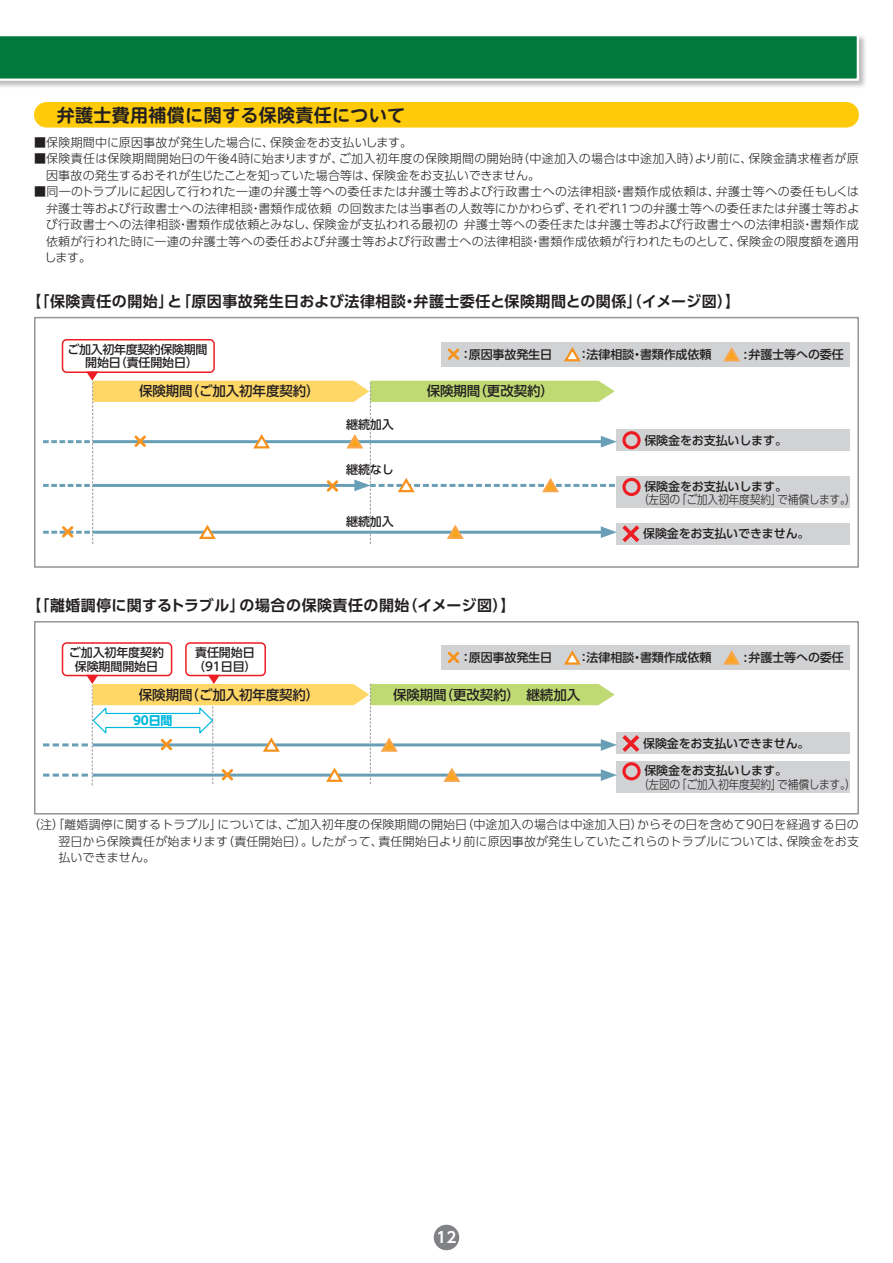
<style>
.page{position:relative;width:893px;height:1263px;background:#fff}
.page>*{position:absolute;margin:0;border:0;box-sizing:border-box;transform-origin:0 0}
.t1{font:700 18px "UD Shin M Go Pro De";letter-spacing:.02em;color:#231f20}
.t2{font:700 15px "UD Shin Go Pro De";letter-spacing:.03em;color:#231f20}
.t3{font:700 15px "UD Shin Go Pro De";color:#fff}
.t4{font:500 13.5px "UD Shin Go Pro";letter-spacing:-.01em;color:#231f20}
.t5{font:300 12px/16.5px "UD Shin Go Pro";letter-spacing:.01em;color:#231f20;text-align:justify}
.t6{font:500 12px/13.5px "UD Shin Go Pro";letter-spacing:-.01em;color:#231f20;text-align:center}
.t7{font:300 12px "UD Shin Go Pro";letter-spacing:-.02em;color:#231f20;scale:.9 1}
.t8{font:500 12px "UD Shin Go Pro";letter-spacing:-.03em;color:#231f20}
.t9{font:700 12px "UD Shin Go Pro";color:#00b8de}
</style>
<div class="page">
<div style="left:434px;top:1225px;width:25px;height:25px;background:#808285;border-radius:50%"></div>
<div style="left:34px;top:102px;width:825px;height:26px;background:#feca0a;border-radius:13px"></div>
<div style="left:34px;top:621px;width:825px;height:193px;border:2px solid #939598"></div>
<div style="left:442px;top:645px;width:408px;height:24px;background:#d1d2d4"></div>
<svg style="left:448px;top:652px;width:11px;height:11px"></svg>
<svg style="left:564px;top:650px;width:17px;height:15px"></svg>
<svg style="left:723px;top:650px;width:17px;height:15px"></svg>
<div style="left:616px;top:733px;width:234px;height:21px;background:#d1d2d4"></div>
<div style="left:62px;top:642px;width:110px;height:34px;border:2px solid #ee1d23;border-radius:4px"></div>
<div style="left:185px;top:642px;width:81px;height:34px;border:2px solid #ee1d23;border-radius:4px"></div>
<div style="left:616px;top:761px;width:234px;height:32px;background:#d1d2d4"></div>
<div style="left:622px;top:762px;width:19px;height:18px;border:3px solid #ee1d23;border-radius:50%"></div>
<svg style="left:43px;top:675px;width:596px;height:110px"></svg>
<div style="left:34px;top:317px;width:825px;height:251px;border:2px solid #939598"></div>
<div style="left:442px;top:342px;width:408px;height:24px;background:#d1d2d4"></div>
<svg style="left:448px;top:348px;width:11px;height:12px"></svg>
<svg style="left:564px;top:347px;width:17px;height:15px"></svg>
<svg style="left:723px;top:347px;width:17px;height:15px"></svg>
<div style="left:62px;top:339px;width:153px;height:34px;border:2px solid #ee1d23;border-radius:4px"></div>
<div style="left:616px;top:476px;width:234px;height:32px;background:#d1d2d4"></div>
<div style="left:622px;top:478px;width:19px;height:18px;border:3px solid #ee1d23;border-radius:50%"></div>
<div style="left:616px;top:430px;width:234px;height:21px;background:#d1d2d4"></div>
<div style="left:622px;top:431px;width:19px;height:18px;border:3px solid #ee1d23;border-radius:50%"></div>
<div style="left:616px;top:523px;width:234px;height:21px;background:#d1d2d4"></div>
<svg style="left:43px;top:371px;width:596px;height:173px"></svg>
<div style="left:0;top:34px;width:868px;height:55px;background:#231f20;opacity:.3"></div>
<svg style="left:0;top:34px;width:860px;height:48px;background:#1c8653"></svg>
<h1 class="t1" style="left:57px;top:100px;width:350px">弁護士費用補償に関する保険責任について</h1>
<p class="t5" style="left:34px;top:133px;width:380px">■保険期間中に原因事故が発生した場合に、保険金をお支払いします。</p>
<p class="t5" style="left:46px;top:150px;width:814px;text-indent:-12px">■保険責任は保険期間開始日の午後４時に始まりますが、ご加入初年度の保険期間の開始時（中途加入の場合は中途加入時）より前に、保険金請求権者が原因事故の発生するおそれが生じたことを知っていた場合等は、保険金をお支払いできません。</p>
<p class="t5" style="left:45px;top:183px;width:816px;text-indent:-11px">■同一のトラブルに起因して行われた一連の弁護士等への委任または弁護士等および行政書士への法律相談・書類作成依頼は、弁護士等への委任もしくは弁護士等および行政書士への法律相談・書類作成依頼 の回数または当事者の人数等にかかわらず、それぞれ１つの弁護士等への委任または弁護士等および行政書士への法律相談・書類作成依頼とみなし、保険金が支払われる最初の 弁護士等への委任または弁護士等および行政書士への法律相談・書類作成依頼が行われた時に一連の弁護士等への委任および弁護士等および行政書士への法律相談・書類作成依頼が行われたものとして、保険金の限度額を適用します。</p>
<p class="t2" style="left:27px;top:289px;width:715px">【「保険責任の開始」と「原因事故発生日および法律相談・弁護士委任と保険期間との関係」（イメージ図）】</p>
<p class="t8" style="left:67px;top:339px;width:142px">ご加入初年度契約保険期間</p>
<p class="t6" style="left:460px;top:347px;width:265px">：原因事故発生日　 ：法律相談・書類作成依頼　</p>
<p class="t6" style="left:744px;top:347px;width:101px">:弁護士等への委任</p>
<p class="t6" style="left:85px;top:356px;width:114px">開始日（責任開始日）</p>
<p class="t4" style="left:139px;top:380px;width:182px">保険期間（ご加入初年度契約）</p>
<p class="t4" style="left:427px;top:380px;width:129px">保険期間（更改契約）</p>
<p class="t6" style="left:346px;top:418px;width:49px">継続加入</p>
<p class="t6" style="left:346px;top:462px;width:49px">継続なし</p>
<p class="t6" style="left:346px;top:514px;width:49px">継続加入</p>
<p class="t2" style="left:27px;top:593px;width:491px">【「離婚調停に関するトラブル」の場合の保険責任の開始（イメージ図）】</p>
<p class="t6" style="left:644px;top:433px;width:144px">保険金をお支払いします。</p>
<p class="t6" style="left:644px;top:479px;width:144px">保険金をお支払いします。</p>
<p class="t7" style="left:622px;top:490px;width:261px">　　（左図の「ご加入初年度契約」で補償します。）</p>
<p class="t6" style="left:643px;top:527px;width:168px">保険金をお支払いできません。</p>
<p class="t6" style="left:69px;top:645px;width:97px">ご加入初年度契約保険期間開始日</p>
<p class="t6" style="left:193px;top:645px;width:65px;text-align:left">責任開始日（91日目）</p>
<p class="t4" style="left:139px;top:684px;width:182px">保険期間（ご加入初年度契約）</p>
<p class="t9" style="left:133px;top:711px;width:41px">90日間</p>
<p class="t6" style="left:460px;top:650px;width:265px">：原因事故発生日　 ：法律相談・書類作成依頼　</p>
<p class="t6" style="left:744px;top:650px;width:101px">:弁護士等への委任</p>
<p class="t4" style="left:393px;top:684px;width:189px">保険期間（更改契約）　継続加入</p>
<p class="t6" style="left:643px;top:736px;width:168px">保険金をお支払いできません。</p>
<p class="t6" style="left:644px;top:763px;width:144px">保険金をお支払いします。</p>
<p class="t7" style="left:622px;top:774px;width:261px">　　（左図の「ご加入初年度契約」で補償します。）</p>
<p class="t5" style="left:58px;top:816px;width:802px;text-indent:-30px">（注）「離婚調停に関するトラブル」については、ご加入初年度の保険期間の開始日（中途加入の場合は中途加入日）からその日を含めて90日を経過する日の翌日から保険責任が始まります（責任開始日）。したがって、責任開始日より前に原因事故が発生していたこれらのトラブルについては、保険金をお支払いできません。</p>
<p class="t3" style="left:437px;top:1225px;width:21px">12</p>
</div>
